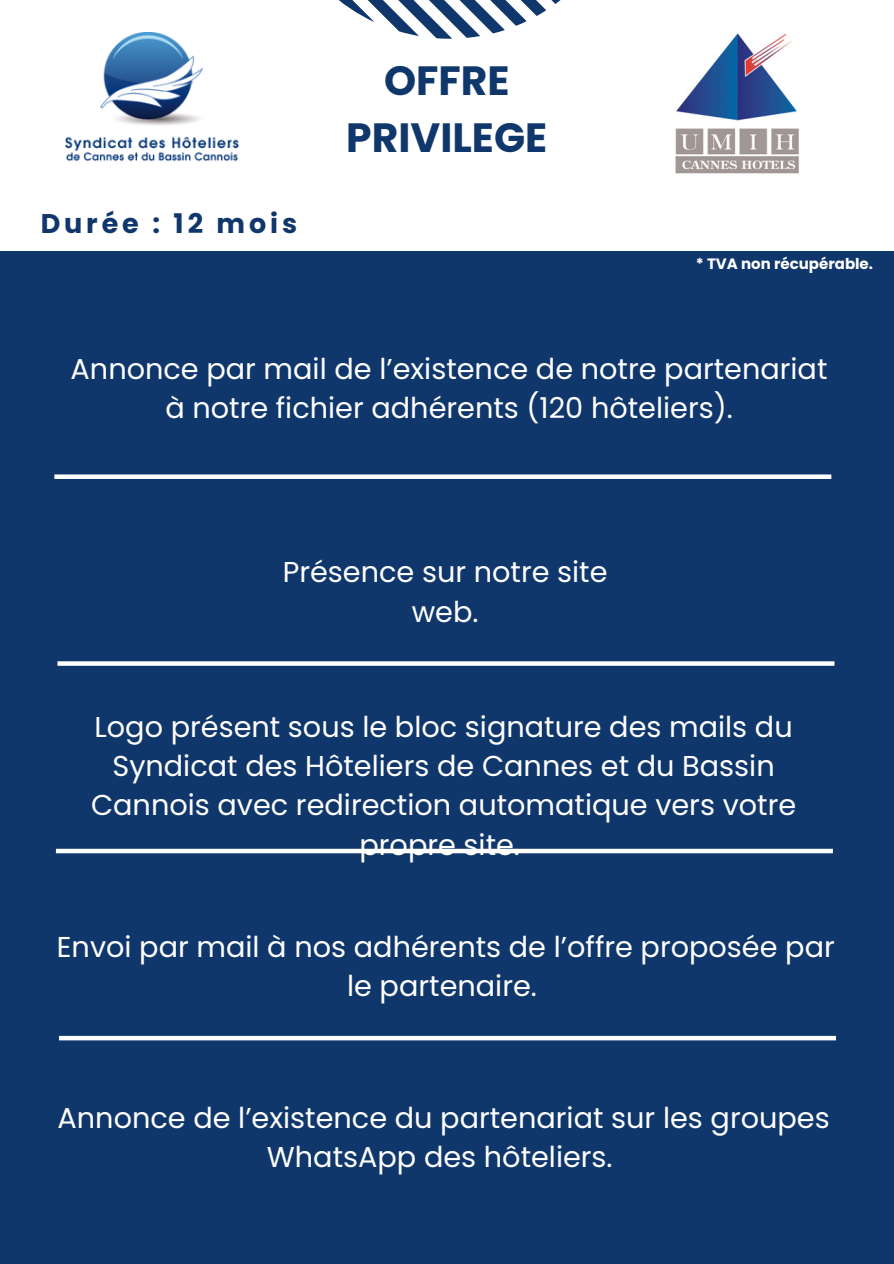
<style>
.page{position:relative;width:894px;height:1264px;background:#fff}
.page>*{position:absolute;margin:0;border:0;box-sizing:border-box;transform-origin:0 0}
.t1{font:700 40.8px/57px "Poppins";color:#10376b;text-align:center}
.t2{font:28.65px/39.3px "Poppins";color:#fff;text-align:center}
.t3{font:700 27px "Poppins";letter-spacing:.145em;color:#10376b}
.t4{font:700 15px "Poppins";color:#fefefe}
</style>
<div class="page">
<div style="left:0;top:0;width:893px;height:1263px;background:#10376b"></div>
<div style="left:0;top:0;width:893px;height:251px;background:#fff"></div>
<svg style="left:339px;top:0;width:222px;height:38px"></svg>
<img style="left:66px;top:32px;width:173px;height:130px">
<img style="left:675px;top:33px;width:124px;height:141px">
<div style="left:59px;top:1035px;width:776px;height:5px;background:#fff"></div>
<div style="left:56px;top:848px;width:776px;height:5px;background:#fff"></div>
<svg style="left:57px;top:661px;width:777px;height:4px;background:#eceff3"></svg>
<div style="left:54px;top:474px;width:777px;height:5px;background:#fff"></div>
<h3 class="t3" style="left:41px;top:205px;width:258px">Durée : 12 mois</h3>
<h1 class="t1" style="left:346px;top:52px;width:202px">OFFRE<br>PRIVILEGE</h1>
<p class="t4" style="left:695px;top:254px;width:179px">* TVA non récupérable.</p>
<h2 class="t2" style="left:71px;top:349px;width:758px">Annonce par mail de l’existence de notre partenariat à notre fichier adhérents (120 hôteliers).</h2>
<p class="t2" style="left:283px;top:552px;width:326px">Présence sur notre site web.</p>
<h3 class="t2" style="left:91px;top:707px;width:706px">Logo présent sous le bloc signature des mails du Syndicat des Hôteliers de Cannes et du Bassin Cannois avec redirection automatique vers votre propre site.</h3>
<h3 class="t2" style="left:57px;top:927px;width:779px">Envoi par mail à nos adhérents de l’offre proposée par le partenaire.</h3>
<h3 class="t2" style="left:57px;top:1097px;width:773px">Annonce de l’existence du partenariat sur les groupes<br>WhatsApp des hôteliers.</h3>
</div>
